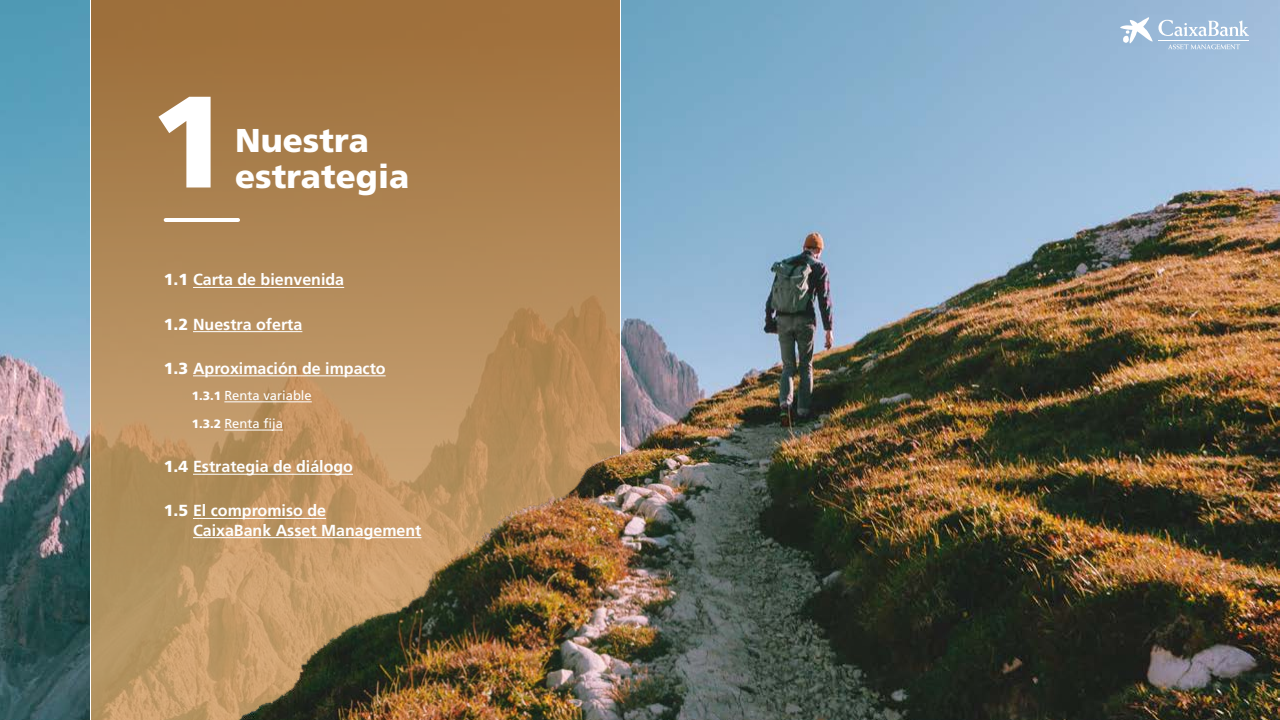
<style>
.page{position:relative;width:1280px;height:720px;background:#fff}
.page>*{position:absolute;margin:0;border:0;box-sizing:border-box;transform-origin:0 0}
.t1{font:900 130px "La Caixa Frutiger";color:#fff}
.t2{font:900 33px/36px "La Caixa Frutiger";color:#fff}
.t3{font:700 16px/19.2px "La Caixa Frutiger";color:#fff}
.t4{font:13px/28.2px "La Caixa Frutiger";color:#fff}
.s1{font-weight:900}
.s2{font-weight:900;font-size:12px}
</style>
<div class="page">
<img style="left:0;top:0;width:1280px;height:720px">
<svg style="left:91px;top:0;width:529px;height:720px"></svg>
<hr style="left:90px;top:0;width:1px;height:720px;background:#fff">
<hr style="left:620px;top:0;width:1px;height:720px;background:#fff">
<svg style="left:1120px;top:17px;width:129px;height:32px"></svg>
<hr style="left:1159px;top:40px;width:90px;height:1px;background:#fff">
<hr style="left:193px;top:287px;width:151px;height:1px;background:#fff">
<hr style="left:193px;top:331px;width:109px;height:1px;background:#fff">
<hr style="left:193px;top:376px;width:193px;height:1px;background:#fff">
<hr style="left:224px;top:402px;width:88px;height:1px;background:#fff">
<hr style="left:224px;top:430px;width:59px;height:1px;background:#fff">
<hr style="left:193px;top:474px;width:160px;height:1px;background:#fff">
<hr style="left:193px;top:518px;width:133px;height:1px;background:#fff">
<hr style="left:193px;top:537px;width:229px;height:1px;background:#fff">
<img style="left:217px;top:448px;width:531px;height:272px">
<hr style="left:166px;top:218px;width:72px;height:4px;background:#fff">
<h1 class="t1" style="left:150px;top:63px;width:81px">1</h1>
<h2 class="t2" style="left:235px;top:122px;width:176px">Nuestra estrategia</h2>
<p class="t3" style="left:164px;top:270px;width:182px"><span class="s1">1.1</span> Carta de bienvenida</p>
<p class="t3" style="left:164px;top:315px;width:140px"><span class="s1">1.2</span> Nuestra oferta</p>
<p class="t3" style="left:164px;top:359px;width:223px"><span class="s1">1.3</span> Aproximación de impacto</p>
<p class="t4" style="left:192px;top:381px;width:122px"><span class="s2">1.3.1</span> Renta variable<br><span class="s2">1.3.2</span> Renta fija</p>
<p class="t3" style="left:164px;top:457px;width:191px"><span class="s1">1.4</span> Estrategia de diálogo</p>
<p class="t3" style="left:193px;top:501px;width:230px;text-indent:-29px"><span class="s1">1.5</span> El compromiso de<br>CaixaBank Asset Management</p>
</div>
